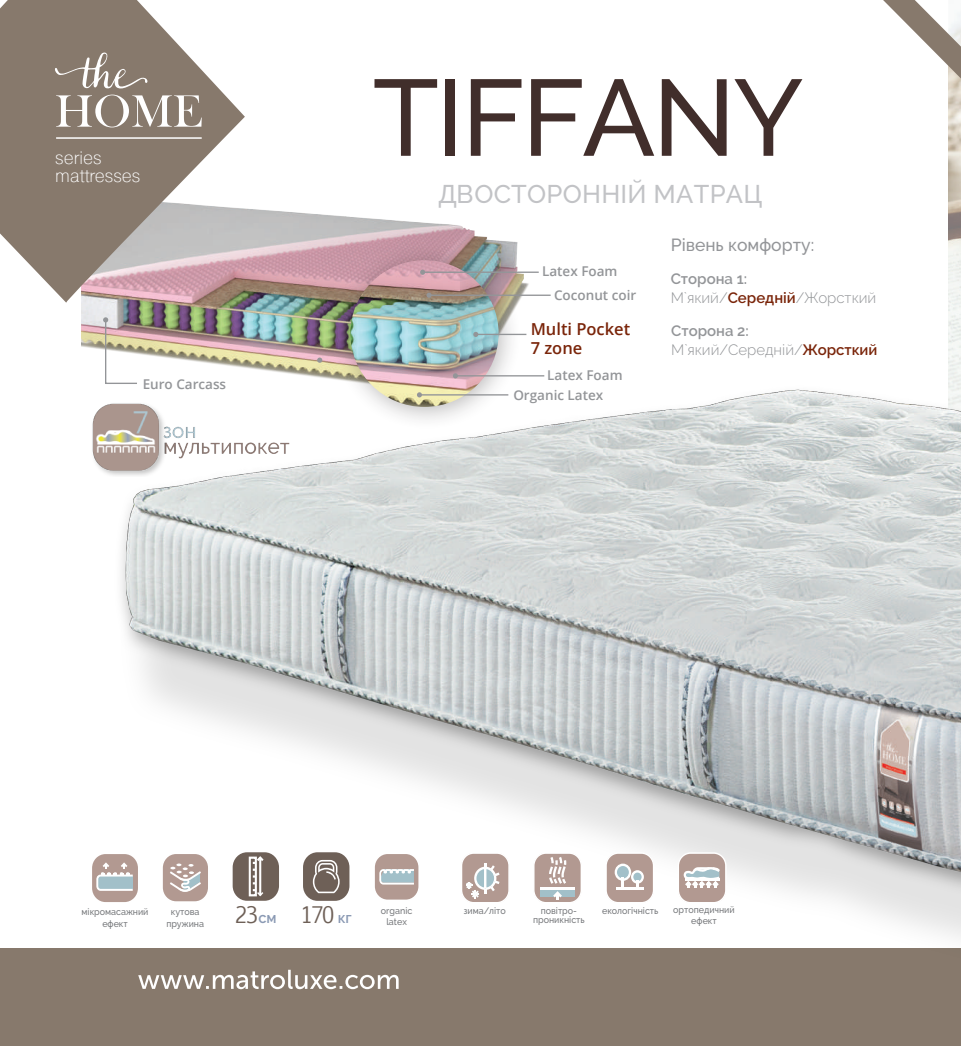
<style>
.page{position:relative;width:961px;height:1046px;background:#fff}
.page>*{position:absolute;margin:0;border:0;box-sizing:border-box;transform-origin:0 0}
.t1{font:500 108px "Raleway";letter-spacing:-.025em;color:#412e2b}
.t2{font:500 25.5px "Raleway";letter-spacing:.01em;color:#c2c3c6}
.t3{font:21.9px "Euphemia CAS";color:#6e6057;scale:.96 1}
.t4{font:18px/18px "Pragmatica Light C";color:#fff}
.t5{font:500 17.55px "Raleway";color:#939598}
.t6{font:600 16.5px/18.9px "Open Sans";color:#7a250a}
.t7{font:300 15px/18.9px "Raleway";color:#939598}
.t8{font:600 13.5px "Open Sans";color:#939598}
.t9{font:500 9.3px/11.2px "Raleway";color:#76787b;text-align:center;scale:.96 1}
.s1{font-weight:600}
.s2{font-weight:600;color:#7a250a}
.s3{font-family:"Raleway";font-weight:600;font-size:15.3px;color:#8b9ab4}
</style>
<div class="page">
<img style="left:948px;top:79px;width:13px;height:281px">
<img style="left:82px;top:208px;width:469px;height:152px">
<div style="left:0;top:948px;width:961px;height:98px;background:#87796c"></div>
<svg style="left:883px;top:0;width:78px;height:79px"></svg>
<svg style="left:0;top:0;width:245px;height:304px;fill:#87796c"></svg>
<svg style="left:55px;top:52px;width:93px;height:37px;background:#988c81"></svg>
<svg style="left:56px;top:95px;width:146px;height:32px"></svg>
<hr style="left:56px;top:137px;width:146px;height:2px;background:#fff">
<img style="left:121px;top:360px;width:840px;height:630px">
<div style="left:303px;top:852px;width:46px;height:49px;background:#6e6057;border-radius:15px"></div>
<svg style="left:313px;top:860px;width:27px;height:33px"></svg>
<svg style="left:161px;top:852px;width:49px;height:51px"></svg>
<svg style="left:92px;top:852px;width:48px;height:52px"></svg>
<div style="left:233px;top:852px;width:46px;height:49px;background:#6e6057;border-radius:15px"></div>
<div style="left:249px;top:857px;width:8px;height:39px;border:2px solid #fff"></div>
<svg style="left:253px;top:856px;width:11px;height:41px"></svg>
<svg style="left:533px;top:852px;width:49px;height:52px"></svg>
<svg style="left:605px;top:852px;width:49px;height:52px"></svg>
<hr style="left:616px;top:887px;width:28px;height:2px;background:#fff">
<svg style="left:461px;top:852px;width:49px;height:52px"></svg>
<svg style="left:678px;top:852px;width:49px;height:52px"></svg>
<svg style="left:373px;top:852px;width:47px;height:49px"></svg>
<svg style="left:317px;top:358px;width:5px;height:5px"></svg>
<div style="left:332px;top:242px;width:190px;height:189px;background:#231f20;opacity:.31"></div>
<img style="left:350px;top:260px;width:149px;height:147px">
<svg style="left:103px;top:317px;width:35px;height:68px"></svg>
<hr style="left:422px;top:272px;width:117px;height:1px;background:#939598">
<svg style="left:420px;top:270px;width:5px;height:5px"></svg>
<hr style="left:429px;top:295px;width:122px;height:1px;background:#939598">
<svg style="left:426px;top:293px;width:6px;height:5px"></svg>
<hr style="left:419px;top:394px;width:89px;height:2px;background:#939598">
<svg style="left:417px;top:392px;width:5px;height:5px"></svg>
<hr style="left:455px;top:375px;width:89px;height:2px;background:#939598">
<svg style="left:453px;top:373px;width:5px;height:5px"></svg>
<hr style="left:476px;top:334px;width:50px;height:1px;background:#939598">
<svg style="left:473px;top:332px;width:5px;height:5px"></svg>
<img style="left:92px;top:393px;width:208px;height:84px">
<h3 class="t4" style="left:55px;top:149px;width:87px">series mattresses</h3>
<h3 class="t8" style="left:143px;top:375px;width:85px">Euro Carcass</h3>
<h1 class="t1" style="left:373px;top:55px;width:433px">TIFFANY</h1>
<h2 class="t2" style="left:438px;top:179px;width:325px">ДВОСТОРОННІЙ МАТРАЦ</h2>
<h3 class="t8" style="left:542px;top:262px;width:77px">Latex Foam</h3>
<h3 class="t8" style="left:554px;top:286px;width:84px">Coconut coir</h3>
<h3 class="t6" style="left:531px;top:319px;width:101px">Multi Pocket<br>7 zone</h3>
<h3 class="t8" style="left:547px;top:365px;width:77px">Latex Foam</h3>
<h3 class="t8" style="left:513px;top:386px;width:91px">Organic Latex</h3>
<h3 class="t5" style="left:671px;top:235px;width:145px">Рівень комфорту:</h3>
<h3 class="t7" style="left:671px;top:269px;width:207px"><span class="s1">Сторона 1:<br></span>М`який/<span class="s2">Середній</span>/Жорсткий</h3>
<h3 class="t7" style="left:671px;top:321px;width:208px"><span class="s1">Сторона 2:<br></span>М`який/Середній/<span class="s2">Жорсткий</span></h3>
<p class="t9" style="left:82px;top:906px;width:71px">мікромасажний ефект</p>
<h3 class="t3" style="left:235px;top:899px;width:45px">23<span class="s3">см</span></h3>
<p class="t9" style="left:464px;top:905px;width:45px">зима/літо</p>
<p class="t9" style="left:673px;top:904px;width:66px">ортопедичний ефект</p>
<h3 class="t3" style="left:301px;top:899px;width:54px">170 <span class="s3">кг</span></h3>
<p class="t9" style="left:381px;top:905px;width:34px">organic</p>
<p class="t9" style="left:602px;top:905px;width:60px">екологічність</p>
<p class="t9" style="left:386px;top:917px;width:23px">latex</p>
<p class="t9" style="left:533px;top:907px;width:55px;line-height:8.7px">повітро&shy;проникність</p>
<p class="t9" style="left:166px;top:906px;width:41px">кутова пружина</p>
</div>
